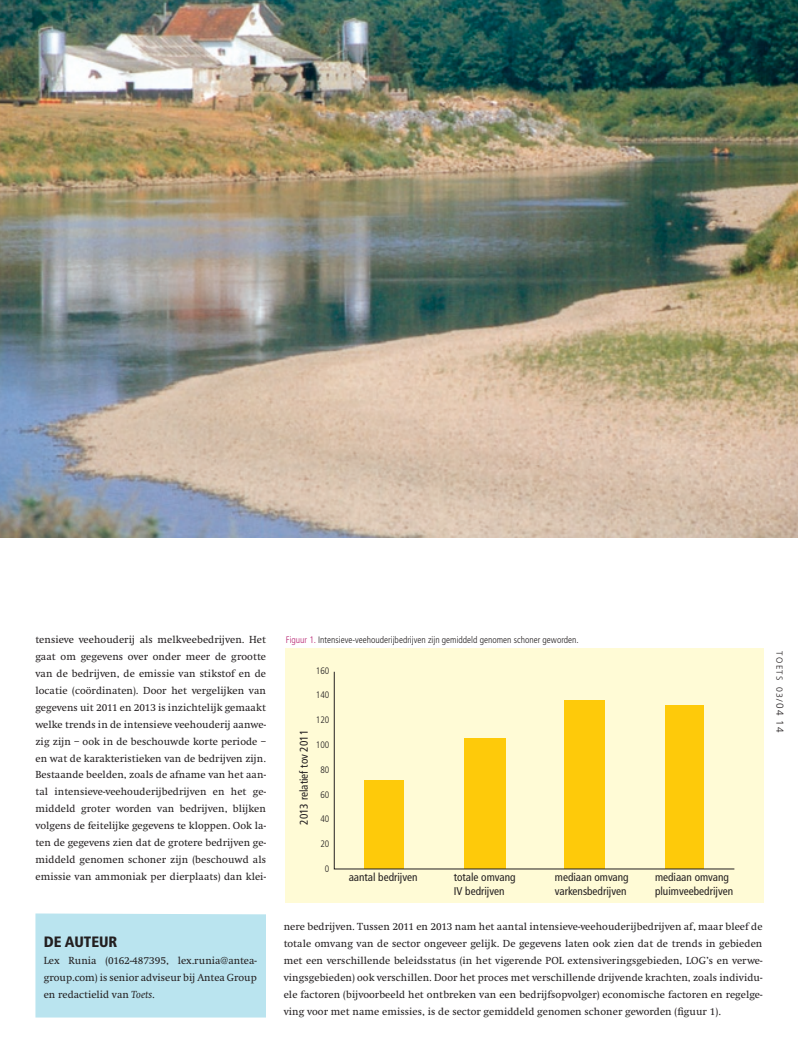
<style>
.page{position:relative;width:798px;height:1053px;background:#fff}
.page>*{position:absolute;margin:0;border:0;box-sizing:border-box;transform-origin:0 0}
._12_kaderkop{font:900 condensed 15px "Frutiger";color:#231f20}
._14_tabel{font:condensed 11.25px "Frutiger";color:#231f20}
._06_broodtekst{font:10.62px/16.9px "Swift";letter-spacing:.005em;color:#231f20;text-align:justify}
.Standaard{font:10.62px/16.9px "Swift";color:#231f20;text-align:justify}
._06_bijschrift{font:300 condensed 9.38px "Frutiger";color:#231f20}
.t1{font:300 8.75px "Frutiger";letter-spacing:.14em;color:#231f20}
.s1{font-style:italic}
.s2{color:#b62270}
.s3{font-size:10px}
</style>
<div class="page">
<div style="left:35px;top:913px;width:231px;height:104px;background:#bae4ef"></div>
<img style="left:0;top:0;width:797px;height:537px">
<div style="left:285px;top:648px;width:478px;height:254px;background:#fffbd6"></div>
<svg style="left:333px;top:671px;width:402px;height:198px"></svg>
<p class="_06_broodtekst" style="left:35px;top:631px;width:232px">tensieve veehouderij als melkveebedrijven. Het gaat om gegevens over onder meer de grootte van de bedrijven, de emissie van stikstof en de locatie (coördinaten). Door het vergelijken van gegevens uit 2011 en 2013 is inzichtelijk gemaakt welke trends in de intensieve veehouderij aanwe&shy;zig zijn – ook in de beschouwde korte periode – en wat de karakteristieken van de bedrijven zijn.<br>Bestaande beelden, zoals de afname van het aan&shy;tal intensieve-veehouderijbedrijven en het ge&shy;middeld groter worden van bedrijven, blijken volgens de feitelijke gegevens te kloppen. Ook la&shy;ten de gegevens zien dat de grotere bedrijven ge&shy;middeld genomen schoner zijn (beschouwd als emissie van ammoniak per dierplaats) dan klei-</p>
<p class="_12_kaderkop" style="left:44px;top:932px;width:75px">DE AUTEUr</p>
<p class="Standaard" style="left:44px;top:952px;width:214px">Lex Runia (0162-487395, lex.runia@antea&shy;group.com) is senior adviseur bij Antea Group en redactielid van <span class="s1">Toets</span>.</p>
<p class="_06_bijschrift" style="left:286px;top:634px;width:294px"><span class="s2">Figuur 1.</span> Intensieve-veehouderijbedrijven zijn gemiddeld genomen schoner geworden.</p>
<p class="_14_tabel" style="left:297px;top:824px;width:96px;rotate:-90deg">2013 relatief tov 2011</p>
<p class="_06_bijschrift" style="left:316px;top:665px;width:15px">160</p>
<p class="_06_bijschrift" style="left:316px;top:689px;width:15px">140</p>
<p class="_06_bijschrift" style="left:316px;top:714px;width:15px">120</p>
<p class="_06_bijschrift" style="left:316px;top:739px;width:15px">100</p>
<p class="_06_bijschrift" style="left:320px;top:764px;width:11px">80</p>
<p class="_06_bijschrift" style="left:320px;top:789px;width:11px">60</p>
<p class="_06_bijschrift" style="left:320px;top:813px;width:11px">40</p>
<p class="_06_bijschrift" style="left:320px;top:838px;width:11px">20</p>
<p class="_06_bijschrift" style="left:325px;top:863px;width:6px">0</p>
<p class="_14_tabel" style="left:348px;top:870px;width:70px">aantal bedrijven</p>
<p class="_14_tabel" style="left:453px;top:870px;width:63px">totale omvang</p>
<p class="_14_tabel" style="left:453px;top:884px;width:52px">IV bedrijven</p>
<p class="_14_tabel" style="left:554px;top:870px;width:75px">mediaan omvang</p>
<p class="_14_tabel" style="left:554px;top:884px;width:73px">varkensbedrijven</p>
<p class="_14_tabel" style="left:654px;top:870px;width:75px">mediaan omvang</p>
<p class="_14_tabel" style="left:654px;top:884px;width:80px">pluimveebedrijven</p>
<p class="_06_broodtekst" style="left:283px;top:918px;width:480px">nere bedrijven. Tussen 2011 en 2013 nam het aantal intensieve-veehouderijbedrijven af, maar bleef de totale omvang van de sector ongeveer gelijk. De gegevens laten ook zien dat de trends in gebieden met een verschillende beleidsstatus (in het vigerende POL extensiveringsgebieden, LOG’s en verwe&shy;vingsgebieden) ook verschillen. Door het proces met verschillende drijvende krachten, zoals individu&shy;ele factoren (bijvoorbeeld het ontbreken van een bedrijfsopvolger) economische factoren en regelge&shy;ving voor met name emissies, is de sector gemiddeld genomen schoner geworden (figuur 1).</p>
<p class="t1" style="left:784px;top:651px;width:82px;rotate:90deg">TOETS 03/<span class="s3">04 14</span></p>
</div>
